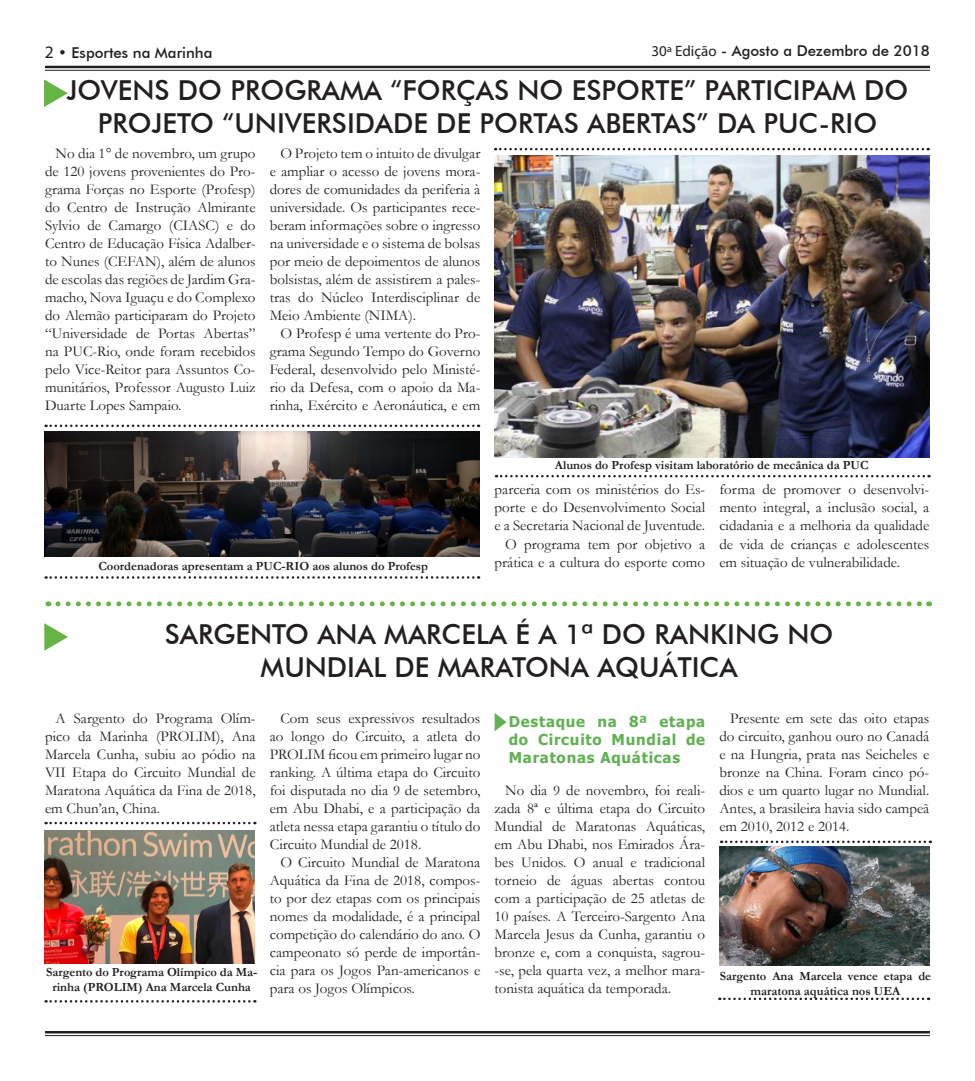
<style>
.page{position:relative;width:975px;height:1081px;background:#fff}
.page>*{position:absolute;margin:0;border:0;box-sizing:border-box;transform-origin:0 0}
.t1{font:500 27.5px/33px "Futura BT";color:#231f20;text-align:center}
.t2{font:15px/18px "Garamond";color:#231f20;text-align:justify}
.t3{font:700 15px/18px "Tahoma";letter-spacing:.05em;color:#61b154;text-align:justify}
.t4{font:500 15px "Futura BT";color:#231f20}
.t5{font:700 12.5px/15px "Garamond";color:#231f20;text-align:center}
.s1{font-family:"Myriad Pro";font-weight:400;font-size:17.5px}
.s2{font-family:"Myriad Pro";font-weight:400}
</style>
<div class="page">
<svg style="left:496px;top:475px;width:433px;height:2px"></svg>
<svg style="left:495px;top:148px;width:433px;height:2px"></svg>
<hr style="left:45px;top:66px;width:884px;height:2px;background:#231f20">
<hr style="left:45px;top:70px;width:884px;height:1px;background:#231f20">
<hr style="left:45px;top:1031px;width:884px;height:2px;background:#231f20">
<hr style="left:45px;top:1035px;width:884px;height:1px;background:#231f20">
<svg style="left:44px;top:79px;width:24px;height:28px"></svg>
<img style="left:494px;top:156px;width:435px;height:301px">
<img style="left:44px;top:432px;width:435px;height:124px">
<svg style="left:46px;top:576px;width:433px;height:3px"></svg>
<svg style="left:46px;top:424px;width:433px;height:3px"></svg>
<svg style="left:58px;top:601px;width:871px;height:5px"></svg>
<svg style="left:44px;top:623px;width:24px;height:28px"></svg>
<svg style="left:494px;top:713px;width:13px;height:18px"></svg>
<img style="left:44px;top:830px;width:211px;height:133px">
<img style="left:719px;top:847px;width:210px;height:118px">
<svg style="left:46px;top:822px;width:209px;height:2px"></svg>
<svg style="left:721px;top:840px;width:209px;height:3px"></svg>
<svg style="left:719px;top:997px;width:210px;height:3px"></svg>
<svg style="left:46px;top:1000px;width:209px;height:2px"></svg>
<p class="t4" style="left:45px;top:44px;width:169px"><span class="s1">2</span> • Esportes na Marinha</p>
<p class="t4" style="left:651px;top:42px;width:280px"><span class="s2">30ª Edição</span> - Agosto a Dezembro de 2018</p>
<p class="t1" style="left:67px;top:74px;width:843px">JOVENS DO PROGRAMA “FORÇAS NO ESPORTE” PARTICIPAM DO<br>PROJETO “UNIVERSIDADE DE PORTAS ABERTAS” DA PUC-RIO</p>
<p class="t2" style="left:45px;top:144px;width:212px;text-indent:11px">No dia 1° de novembro, um grupo de 120 jovens provenientes do Pro&shy;grama Forças no Esporte (Profesp) do Centro de Instrução Almirante Sylvio de Camargo (CIASC) e do Centro de Educação Física Adalber&shy;to Nunes (CEFAN), além de alunos de escolas das regiões de Jardim Gra&shy;macho, Nova Iguaçu e do Complexo do Alemão participaram do Projeto “Universidade de Portas Abertas” na PUC-Rio, onde foram recebidos pelo Vice-Reitor para Assuntos Co&shy;munitários, Professor Augusto Luiz Duarte Lopes Sampaio.</p>
<p class="t2" style="left:270px;top:144px;width:212px;text-indent:11px">O Projeto tem o intuito de divulgar e ampliar o acesso de jovens mora&shy;dores de comunidades da periferia à universidade. Os participantes rece&shy;beram informações sobre o ingresso na universidade e o sistema de bolsas por meio de depoimentos de alunos bolsistas, além de assistirem a pales&shy;tras do Núcleo Interdisciplinar de Meio Ambiente (NIMA).</p>
<p class="t2" style="left:270px;top:324px;width:212px;text-indent:11px">O Profesp é uma vertente do Pro&shy;grama Segundo Tempo do Governo Federal, desenvolvido pelo Ministé&shy;rio da Defesa, com o apoio da Ma&shy;rinha, Exército e Aeronáutica, e em</p>
<p class="t5" style="left:98px;top:558px;width:331px">Coordenadoras apresentam a PUC-RIO aos alunos do Profesp</p>
<p class="t5" style="left:555px;top:457px;width:315px">Alunos do Profesp visitam laboratório de mecânica da PUC</p>
<p class="t2" style="left:494px;top:480px;width:212px">parceria com os ministérios do Es&shy;porte e do Desenvolvimento Social e a Secretaria Nacional de Juventude.</p>
<p class="t2" style="left:494px;top:534px;width:212px;text-align:right">O programa tem por objetivo a prática e a cultura do esporte como</p>
<p class="t2" style="left:719px;top:480px;width:211px">forma de promover o desenvolvi&shy;mento integral, a inclusão social, a cidadania e a melhoria da qualidade de vida de crianças e adolescentes em situação de vulnerabilidade.</p>
<p class="t1" style="left:165px;top:617px;width:670px">SARGENTO ANA MARCELA É A 1ª DO RANKING NO</p>
<p class="t1" style="left:260px;top:650px;width:478px">MUNDIAL DE MARATONA AQUÁTICA</p>
<p class="t2" style="left:45px;top:708px;width:212px;text-indent:11px">A Sargento do Programa Olím&shy;pico da Marinha (PROLIM), Ana Marcela Cunha, subiu ao pódio na VII Etapa do Circuito Mundial de Maratona Aquática da Fina de 2018, em Chun’an, China.</p>
<p class="t2" style="left:270px;top:708px;width:212px;text-indent:11px">Com seus expressivos resultados ao longo do Circuito, a atleta do PROLIM ficou em primeiro lugar no ranking. A última etapa do Circuito foi disputada no dia 9 de setembro, em Abu Dhabi, e a participação da atleta nessa etapa garantiu o título do Circuito Mundial de 2018.</p>
<p class="t2" style="left:270px;top:852px;width:212px;text-indent:11px">O Circuito Mundial de Maratona Aquática da Fina de 2018, compos&shy;to por dez etapas com os principais nomes da modalidade, é a principal competição do calendário do ano. O campeonato só perde de importân&shy;cia para os Jogos Pan-americanos e para os Jogos Olímpicos.</p>
<p class="t2" style="left:719px;top:708px;width:211px;text-indent:11px">Presente em sete das oito etapas do circuito, ganhou ouro no Canadá e na Hungria, prata nas Seicheles e bronze na China. Foram cinco pó&shy;dios e um quarto lugar no Mundial.<br>Antes, a brasileira havia sido campeã em 2010, 2012 e 2014.</p>
<p class="t3" style="left:508px;top:713px;width:198px">Destaque na 8ª etapa do Circuito Mundial de Maratonas Aquáticas</p>
<p class="t2" style="left:494px;top:780px;width:212px;text-indent:11px">No dia 9 de novembro, foi reali&shy;zada 8ª e última etapa do Circuito Mundial de Maratonas Aquáticas, em Abu Dhabi, nos Emirados Ára&shy;bes Unidos. O anual e tradicional torneio de águas abertas contou com a participação de 25 atletas de 10 países. A Terceiro-Sargento Ana Marcela Jesus da Cunha, garantiu o bronze e, com a conquista, sagrou--se, pela quarta vez, a melhor mara&shy;tonista aquática da temporada.</p>
<p class="t5" style="left:46px;top:964px;width:213px">Sargento do Programa Olímpico da Ma&shy;rinha (PROLIM) Ana Marcela Cunha</p>
<p class="t5" style="left:719px;top:968px;width:213px">Sargento Ana Marcela vence etapa de maratona aquática nos UEA</p>
</div>
